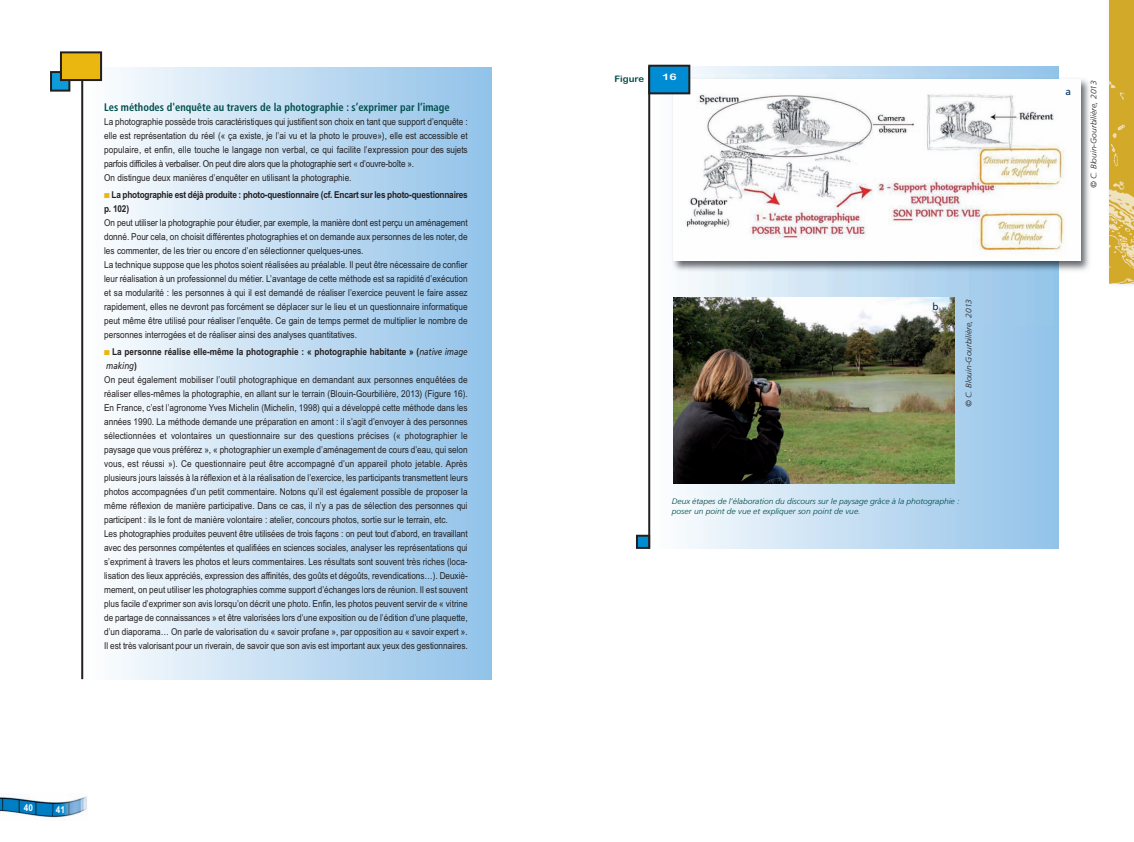
<style>
.page{position:relative;width:1134px;height:842px;background:#fff}
.page>*{position:absolute;margin:0;border:0;box-sizing:border-box;transform-origin:0 0}
.t1{font:700 condensed 11px "Frutiger";color:#004d4b;scale:.95 1}
.t2{font:10px "Frutiger";color:#002e5e}
.t3{font:9.5px/14px "Arial Narrow";color:#231f20;scale:1.06 1}
.t4{font:700 9.5px "Arial Narrow";color:#fff;scale:1.06 1}
.t5{font:9px "Arial Rounded MT Bold";color:#004d4b;scale:1.06 1}
.t6{font:9px "Arial Rounded MT Bold";color:#fff;scale:1.35 1}
.t7{font:italic 300 8px/9.6px "Frutiger";letter-spacing:-.005em;color:#004d4b;scale:1.06 1}
.t8{font:italic 300 8px "Frutiger";color:#231f20;scale:1.06 1}
.s1{color:#eab610}
.s2{font-weight:700}
.s3{font-family:"Frutiger";font-style:italic}
</style>
<div class="page">
<hr style="left:81px;top:68px;width:2px;height:611px;background:#231f20">
<div style="left:51px;top:72px;width:18px;height:19px;background:#0d9bd9"></div>
<div style="left:50px;top:71px;width:20px;height:21px;border:2px solid #231f20"></div>
<div style="left:61px;top:52px;width:40px;height:28px;background:#eab610"></div>
<div style="left:60px;top:51px;width:42px;height:30px;border:2px solid #231f20"></div>
<img style="left:650px;top:66px;width:408px;height:483px">
<hr style="left:648px;top:66px;width:2px;height:482px;background:#231f20">
<div style="left:637px;top:536px;width:12px;height:12px;background:#008cd2"></div>
<div style="left:636px;top:535px;width:14px;height:14px;border:2px solid #231f20"></div>
<img style="left:0;top:795px;width:87px;height:23px">
<img style="left:1109px;top:283px;width:25px;height:2px">
<img style="left:1109px;top:0;width:25px;height:283px">
<img style="left:669px;top:75px;width:421px;height:250px">
<img style="left:674px;top:79px;width:406px;height:182px">
<div style="left:649px;top:66px;width:40px;height:27px;background:#008cd2"></div>
<div style="left:648px;top:65px;width:42px;height:29px;border:2px solid #231f20"></div>
<img style="left:674px;top:298px;width:281px;height:186px">
<p class="t1" style="left:104px;top:103px;width:365px">Les méthodes d'enquête au travers de la photographie : s’exprimer par l’image</p>
<p class="t3" style="left:104px;top:115px;width:344px">La photographie possède trois caractéristiques qui justifient son choix en tant que support d’enquête : elle est représentation du réel (« ça existe, je l’ai vu et la photo le prouve»), elle est accessible et populaire, et enfin, elle touche le langage non verbal, ce qui facilite l’expression pour des sujets parfois difficiles à verbaliser. On peut dire alors que la photographie sert « d’ouvre-boîte ».<br>On distingue deux manières d’enquêter en utilisant la photographie.</p>
<p class="t3" style="left:104px;top:188px;width:345px"><span class="s1">■</span> <span class="s2">La photographie est déjà produite : photo-questionnaire (cf. Encart sur les photo-questionnaires p. 102)<br></span>On peut utiliser la photographie pour étudier, par exemple, la manière dont est perçu un aménagement donné. Pour cela, on choisit différentes photographies et on demande aux personnes de les noter, de les commenter, de les trier ou encore d’en sélectionner quelques-unes.<br>La technique suppose que les photos soient réalisées au préalable. Il peut être nécessaire de confier leur réalisation à un professionnel du métier. L’avantage de cette méthode est sa rapidité d’exécution et sa modularité : les personnes à qui il est demandé de réaliser l’exercice peuvent le faire assez rapidement, elles ne devront pas forcément se déplacer sur le lieu et un questionnaire informatique peut même être utilisé pour réaliser l’enquête. Ce gain de temps permet de multiplier le nombre de personnes interrogées et de réaliser ainsi des analyses quantitatives.</p>
<p class="t3" style="left:104px;top:345px;width:345px"><span class="s1">■</span> <span class="s2">La personne réalise elle-même la photographie : « photographie habitante » (</span><span class="s3">native image making</span><span class="s2">)<br></span>On peut également mobiliser l’outil photographique en demandant aux personnes enquêtées de réaliser elles-mêmes la photographie, en allant sur le terrain (Blouin-Gourbilière, 2013) (Figure 16).<br>En France, c’est l’agronome Yves Michelin (Michelin, 1998) qui a développé cette méthode dans les années 1990. La méthode demande une préparation en amont : il s’agit d’envoyer à des personnes sélectionnées et volontaires un questionnaire sur des questions précises (« photographier le paysage que vous préférez », « photographier un exemple d’aménagement de cours d’eau, qui selon vous, est réussi »). Ce questionnaire peut être accompagné d’un appareil photo jetable. Après plusieurs jours laissés à la réflexion et à la réalisation de l’exercice, les participants transmettent leurs photos accompagnées d’un petit commentaire. Notons qu’il est également possible de proposer la même réflexion de manière participative. Dans ce cas, il n’y a pas de sélection des personnes qui participent : ils le font de manière volontaire : atelier, concours photos, sortie sur le terrain, etc.<br>Les photographies produites peuvent être utilisées de trois façons : on peut tout d’abord, en travaillant avec des personnes compétentes et qualifiées en sciences sociales, analyser les représentations qui s’expriment à travers les photos et leurs commentaires. Les résultats sont souvent très riches (loca&shy;lisation des lieux appréciés, expression des affinités, des goûts et dégoûts, revendications…). Deuxiè&shy;mement, on peut utiliser les photographies comme support d’échanges lors de réunion. Il est souvent plus facile d’exprimer son avis lorsqu’on décrit une photo. Enfin, les photos peuvent servir de « vitrine de partage de connaissances » et être valorisées lors d’une exposition ou de l’édition d’une plaquette, d’un diaporama… On parle de valorisation du « savoir profane », par opposition au « savoir expert ».<br>Il est très valorisant pour un riverain, de savoir que son avis est important aux yeux des gestionnaires.</p>
<p class="t4" style="left:24px;top:802px;width:10px">40</p>
<p class="t4" style="left:56px;top:804px;width:10px">41</p>
<p class="t5" style="left:615px;top:73px;width:29px">Figure</p>
<p class="t6" style="left:662px;top:72px;width:12px">16</p>
<p class="t2" style="left:932px;top:302px;width:8px">b</p>
<p class="t8" style="left:965px;top:407px;width:103px;rotate:-90deg">© C. Blouin-Gourbilière, 2013</p>
<p class="t7" style="left:672px;top:497px;width:273px">Deux étapes de l’élaboration du discours sur le paysage grâce à la photographie : poser un point de vue et expliquer son point de vue.</p>
<p class="t2" style="left:1065px;top:87px;width:7px">a</p>
<p class="t8" style="left:1090px;top:188px;width:103px;rotate:-90deg">© C. Blouin-Gourbilière, 2013</p>
</div>
